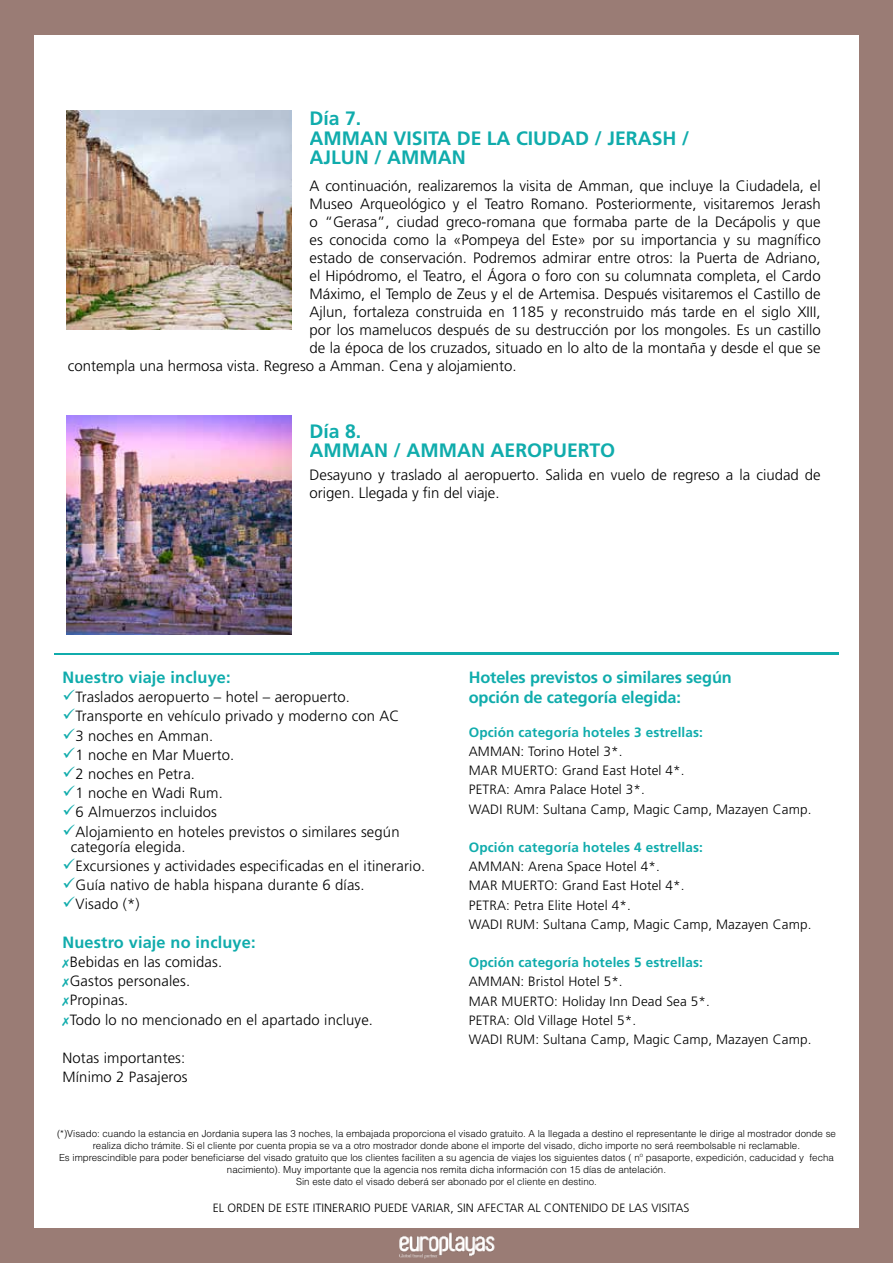
<style>
.page{position:relative;width:893px;height:1263px;background:#9a7c75}
.page>*{position:absolute;margin:0;border:0;box-sizing:border-box;transform-origin:0 0}
.t1{font:700 19.35px/19.5px "Frutiger LT Std";color:#10acac}
.t2{font:700 16.35px/19.5px "Frutiger LT Std";letter-spacing:-.01em;color:#10acac}
.t3{font:700 16.35px "Frutiger LT Std";letter-spacing:.01em;color:#10acac}
.t4{font:300 15px/18px "Frutiger LT Std";color:#000}
.t5{font:300 14.85px/19.2px "Frutiger LT Std";letter-spacing:.01em;color:#000}
.t6{font:300 13.5px/19.2px "Frutiger LT Std";letter-spacing:.01em;color:#000}
.t7{font:700 13.5px "Frutiger LT Std";letter-spacing:.01em;color:#10acac}
.t8{font:300 12px "Frutiger LT Std";color:#000}
.t9{font:300 9.75px/12px "Helvetica LT Std";color:#000;text-align:center}
.s1{color:#10acac}
</style>
<div class="page">
<div style="left:34px;top:35px;width:825px;height:1193px;background:#fff"></div>
<img style="left:399px;top:1232px;width:95px;height:26px">
<hr style="left:54px;top:653px;width:785px;height:2px;background:#10acac">
<img style="left:67px;top:111px;width:225px;height:219px">
<img style="left:67px;top:415px;width:225px;height:219px">
<p class="t1" style="left:310px;top:109px;width:381px">Día 7.<br>AMMAN VISITA DE LA CIUDAD / JERASH /<br>AJLUN / AMMAN</p>
<p class="t4" style="left:310px;top:177px;width:513px">A continuación, realizaremos la visita de Amman, que incluye la Ciudadela, el</p>
<p class="t4" style="left:310px;top:195px;width:513px">Museo Arqueológico y el Teatro Romano. Posteriormente, visitaremos Jerash</p>
<p class="t4" style="left:310px;top:213px;width:513px">o “Gerasa”, ciudad greco-romana que formaba parte de la Decápolis y que</p>
<p class="t4" style="left:310px;top:231px;width:513px">es conocida como la «Pompeya del Este» por su importancia y su magnífico</p>
<p class="t4" style="left:310px;top:249px;width:513px">estado de conservación. Podremos admirar entre otros: la Puerta de Adriano,</p>
<p class="t4" style="left:310px;top:267px;width:513px">el Hipódromo, el Teatro, el Ágora o foro con su columnata completa, el Cardo</p>
<p class="t4" style="left:310px;top:285px;width:513px">Máximo, el Templo de Zeus y el de Artemisa. Después visitaremos el Castillo de</p>
<p class="t4" style="left:310px;top:303px;width:513px">Ajlun, fortaleza construida en 1185 y reconstruido más tarde en el siglo XIII,</p>
<p class="t4" style="left:310px;top:321px;width:513px">por los mamelucos después de su destrucción por los mongoles. Es un castillo</p>
<p class="t4" style="left:310px;top:339px;width:513px">de la época de los cruzados, situado en lo alto de la montaña y desde el que se</p>
<p class="t4" style="left:68px;top:357px;width:450px">contempla una hermosa vista. Regreso a Amman. Cena y alojamiento.</p>
<p class="t1" style="left:310px;top:422px;width:307px">Día 8.<br>AMMAN / AMMAN AEROPUERTO</p>
<p class="t4" style="left:310px;top:466px;width:513px">Desayuno y traslado al aeropuerto. Salida en vuelo de regreso a la ciudad de origen. Llegada y fin del viaje.</p>
<p class="t3" style="left:63px;top:668px;width:170px">Nuestro viaje incluye:</p>
<p class="t5" style="left:63px;top:688px;width:289px"><span class="s1">✓</span>Traslados aeropuerto – hotel – aeropuerto.</p>
<p class="t5" style="left:63px;top:707px;width:338px"><span class="s1">✓</span>Transporte en vehículo privado y moderno con AC</p>
<p class="t5" style="left:63px;top:726px;width:152px"><span class="s1">✓</span>3 noches en Amman.</p>
<p class="t5" style="left:63px;top:745px;width:173px"><span class="s1">✓</span>1 noche en Mar Muerto.</p>
<p class="t5" style="left:63px;top:764px;width:134px"><span class="s1">✓</span>2 noches en Petra.</p>
<p class="t5" style="left:63px;top:784px;width:162px"><span class="s1">✓</span>1 noche en Wadi Rum.</p>
<p class="t5" style="left:63px;top:803px;width:156px"><span class="s1">✓</span>6 Almuerzos incluidos</p>
<p class="t5" style="left:71px;top:824px;width:330px;line-height:15px;text-indent:-8px"><span class="s1">✓</span>Alojamiento en hoteles previstos o similares según categoría elegida.</p>
<p class="t5" style="left:63px;top:856px;width:364px"><span class="s1">✓</span>Excursiones y actividades especificadas en el itinerario.</p>
<p class="t5" style="left:63px;top:875px;width:304px"><span class="s1">✓</span>Guía nativo de habla hispana durante 6 días.</p>
<p class="t5" style="left:63px;top:895px;width:79px"><span class="s1">✓</span>Visado (*)</p>
<p class="t3" style="left:63px;top:932px;width:195px">Nuestro viaje no incluye:</p>
<p class="t5" style="left:63px;top:952px;width:312px"><span class="s1">✗</span>Bebidas en las comidas.<br><span class="s1">✗</span>Gastos personales.<br><span class="s1">✗</span>Propinas.<br><span class="s1">✗</span>Todo lo no mencionado en el apartado incluye.</p>
<p class="t5" style="left:63px;top:1048px;width:127px">Notas importantes:<br>Mínimo 2 Pasajeros</p>
<p class="t2" style="left:469px;top:668px;width:264px">Hoteles previstos o similares según opción de categoría elegida:</p>
<p class="t7" style="left:469px;top:724px;width:236px">Opción categoría hoteles 3 estrellas:</p>
<p class="t6" style="left:469px;top:742px;width:344px">AMMAN: Torino Hotel 3*.<br>MAR MUERTO: Grand East Hotel 4*.<br>PETRA: Amra Palace Hotel 3*.<br>WADI RUM: Sultana Camp, Magic Camp, Mazayen Camp.</p>
<p class="t7" style="left:469px;top:839px;width:236px">Opción categoría hoteles 4 estrellas:</p>
<p class="t6" style="left:469px;top:857px;width:344px">AMMAN: Arena Space Hotel 4*.<br>MAR MUERTO: Grand East Hotel 4*.<br>PETRA: Petra Elite Hotel 4*.<br>WADI RUM: Sultana Camp, Magic Camp, Mazayen Camp.</p>
<p class="t7" style="left:469px;top:955px;width:236px">Opción categoría hoteles 5 estrellas:</p>
<p class="t6" style="left:469px;top:972px;width:344px">AMMAN: Bristol Hotel 5*.<br>MAR MUERTO: Holiday Inn Dead Sea 5*.<br>PETRA: Old Village Hotel 5*.<br>WADI RUM: Sultana Camp, Magic Camp, Mazayen Camp.</p>
<p class="t9" style="left:57px;top:1128px;width:780px">(*)Visado: cuando la estancia en Jordania supera las 3 noches, la embajada proporciona el visado gratuito. A la llegada a destino el representante le dirige al mostrador donde se realiza dicho trámite. Si el cliente por cuenta propia se va a otro mostrador donde abone el importe del visado, dicho importe no será reembolsable ni reclamable.<br>Es imprescindible para poder beneficiarse del visado gratuito que los clientes faciliten a su agencia de viajes los siguientes datos ( nº pasaporte, expedición, caducidad y fecha nacimiento). Muy importante que la agencia nos remita dicha información con 15 días de antelación.<br>Sin este dato el visado deberá ser abonado por el cliente en destino.</p>
<p class="t8" style="left:213px;top:1201px;width:478px">EL ORDEN DE ESTE ITINERARIO PUEDE VARIAR, SIN AFECTAR AL CONTENIDO DE LAS VISITAS</p>
</div>
